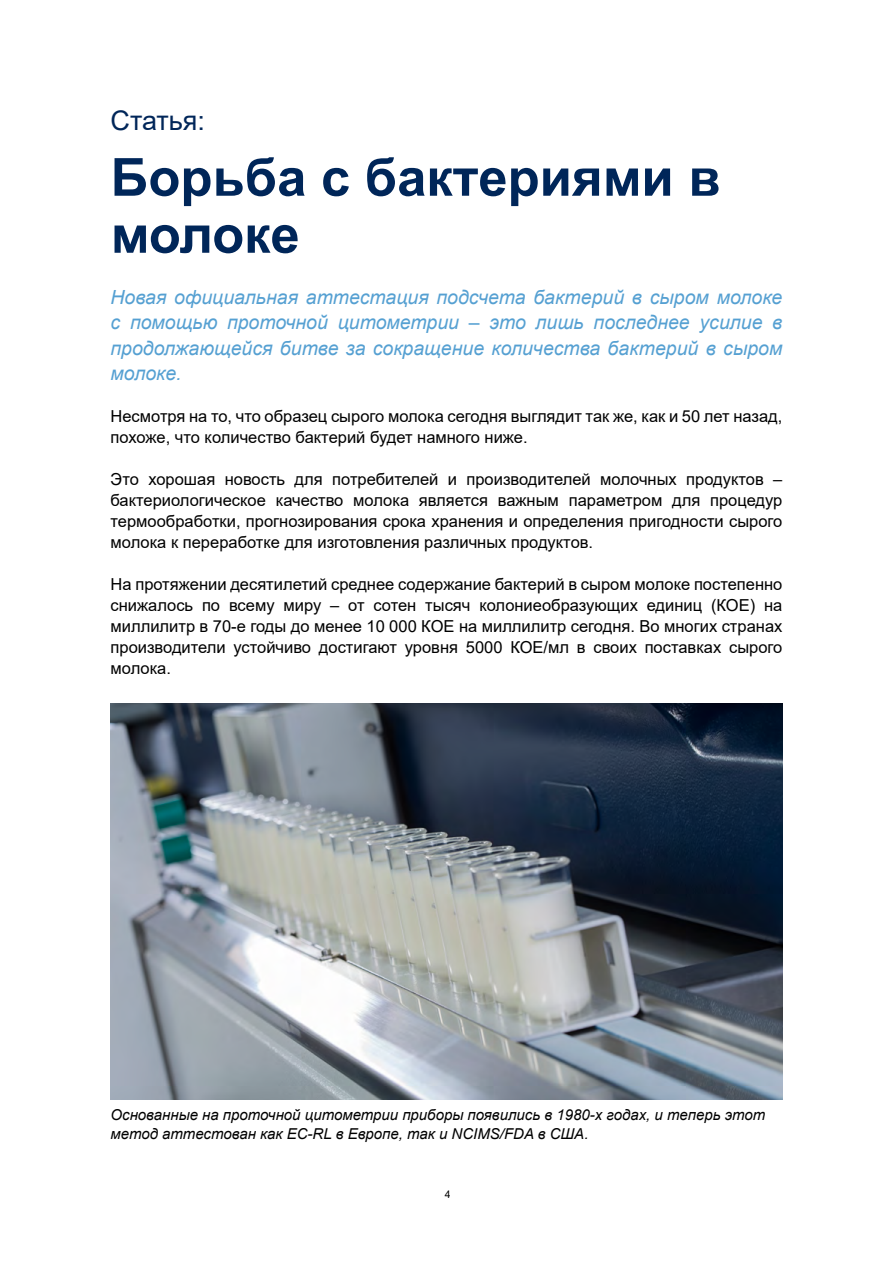
<style>
.page{position:relative;width:893px;height:1263px;background:#fff}
.page>*{position:absolute;margin:0;border:0;box-sizing:border-box;transform-origin:0 0}
.t1{font:700 52.5px/57px "Arial";color:#002659}
.t2{font:27px "Arial";color:#002659}
.t3{font:italic 19.5px/25.5px "Arial";color:#55a0d2;text-align:justify}
.t4{font:16.5px/21px "Arial";color:#000;text-align:justify}
.t5{font:italic 15px/19.5px "Arial";color:#000}
.t6{font:10.5px "Arial";color:#000}
</style>
<div class="page">
<img style="left:111px;top:704px;width:671px;height:395px">
<h2 class="t2" style="left:111px;top:102px;width:96px">Статья:</h2>
<h1 class="t1" style="left:111px;top:149px;width:611px">Борьба с бактериями в молоке</h1>
<p class="t3" style="left:111px;top:284px;width:673px">Новая официальная аттестация подсчета бактерий в сыром молоке с помощью проточной цитометрии – это лишь последнее усилие в продолжающейся битве за сокращение количества бактерий в сыром молоке.</p>
<p class="t4" style="left:111px;top:406px;width:673px">Несмотря на то, что образец сырого молока сегодня выглядит так же, как и 50 лет назад, похоже, что количество бактерий будет намного ниже.</p>
<p class="t4" style="left:111px;top:469px;width:673px">Это хорошая новость для потребителей и производителей молочных продуктов – бактериологическое качество молока является важным параметром для процедур термообработки, прогнозирования срока хранения и определения пригодности сырого молока к переработке для изготовления различных продуктов.</p>
<p class="t4" style="left:111px;top:574px;width:673px">На протяжении десятилетий среднее содержание бактерий в сыром молоке постепенно снижалось по всему миру – от сотен тысяч колониеобразующих единиц (КОЕ) на миллилитр в 70-е годы до менее 10 000 КОЕ на миллилитр сегодня. Во многих странах производители устойчиво достигают уровня 5000 КОЕ/мл в своих поставках сырого молока.</p>
<p class="t5" style="left:111px;top:1105px;width:656px">Основанные на проточной цитометрии приборы появились в 1980-х годах, и теперь этот метод аттестован как ЕС-RL в Европе, так и NCIMS/FDA в США.</p>
<p class="t6" style="left:445px;top:1187px;width:7px">4</p>
</div>
